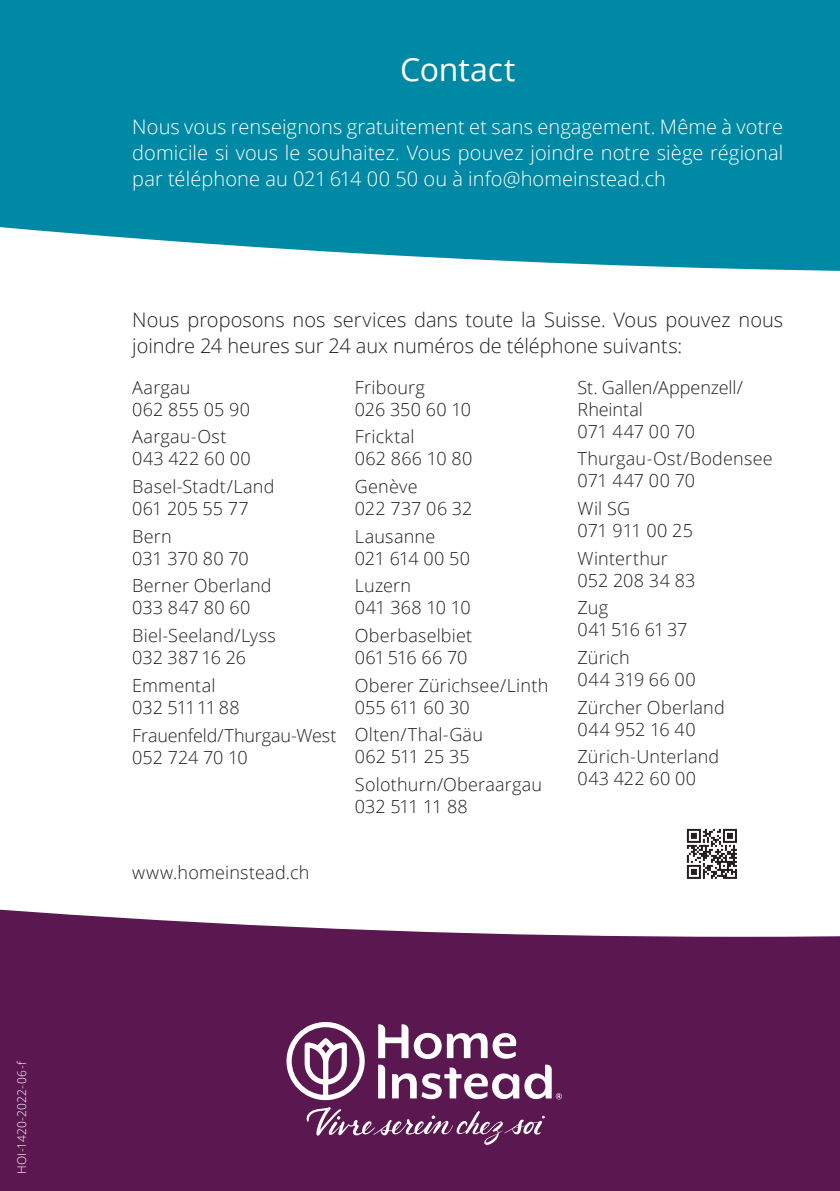
<style>
.page{position:relative;width:840px;height:1191px;background:#fff}
.page>*{position:absolute;margin:0;border:0;box-sizing:border-box;transform-origin:0 0}
.t1{font:32px "Open Sans";letter-spacing:-.005em;color:#fff}
.t2{font:300 20px/26px "Open Sans";letter-spacing:.005em;color:#fff;text-align:justify}
.t3{font:300 20px/26px "Open Sans";color:#231f20}
.t4{font:300 18px/22px "Open Sans";letter-spacing:.01em;color:#231f20}
.t5{font:300 18px/22px "Open Sans";letter-spacing:-.01em;color:#231f20}
.t6{font:300 18px/22px "Open Sans";letter-spacing:-.025em;color:#231f20}
.t7{font:300 12px "Open Sans";letter-spacing:.01em;color:#fff}
</style>
<div class="page">
<svg style="left:687px;top:828px;width:50px;height:11px"></svg>
<svg style="left:686px;top:829px;width:50px;height:10px"></svg>
<div style="left:0;top:0;width:839px;height:271px;background:#0089a5"></div>
<svg style="left:0;top:839px;width:839px;height:352px;fill:#5a1750"></svg>
<svg style="left:286px;top:1022px;width:78px;height:78px"></svg>
<svg style="left:378px;top:1024px;width:183px;height:75px"></svg>
<svg style="left:306px;top:1107px;width:238px;height:37px;background:#733a6b"></svg>
<p class="t7" style="left:14px;top:1174px;width:114px;rotate:-90deg">HOI-1420-2022-06-f</p>
<h1 class="t1" style="left:400px;top:48px;width:117px">Contact</h1>
<p class="t2" style="left:132px;top:114px;width:652px">Nous vous renseignons gratuitement et sans engagement. Même à votre domicile si vous le souhaitez. Vous pouvez joindre notre siège régional par téléphone au 021 614 00 50 ou à info@homeinstead.ch</p>
<p class="t3" style="left:132px;top:306px;width:652px">Nous proposons nos services dans toute la Suisse. Vous pouvez nous joindre 24 heures sur 24 aux numéros de téléphone suivants:</p>
<p class="t4" style="left:132px;top:376px;width:119px">Aargau<br>062 855 05 90</p>
<p class="t4" style="left:132px;top:425px;width:120px">Aargau-Ost<br>043 422 60 00</p>
<p class="t4" style="left:132px;top:475px;width:144px">Basel-Stadt/Land<br>061 205 55 77</p>
<p class="t4" style="left:132px;top:525px;width:118px">Bern<br>031 370 80 70</p>
<p class="t4" style="left:132px;top:574px;width:141px">Berner Oberland<br>033 847 80 60</p>
<p class="t4" style="left:132px;top:624px;width:145px">Biel-Seeland/Lyss<br>032 387 16 26</p>
<p class="t4" style="left:132px;top:674px;width:109px">Emmental<br>032 511 11 88</p>
<p class="t5" style="left:132px;top:723px;width:206px">Frauenfeld/Thurgau-West<br>052 724 70 10</p>
<p class="t4" style="left:355px;top:376px;width:118px">Fribourg<br>026 350 60 10</p>
<p class="t4" style="left:355px;top:425px;width:119px">Fricktal<br>062 866 10 80</p>
<p class="t4" style="left:355px;top:475px;width:119px">Genève<br>022 737 06 32</p>
<p class="t4" style="left:355px;top:525px;width:117px">Lausanne<br>021 614 00 50</p>
<p class="t4" style="left:355px;top:574px;width:117px">Luzern<br>041 368 10 10</p>
<p class="t4" style="left:355px;top:624px;width:119px">Oberbaselbiet<br>061 516 66 70</p>
<p class="t4" style="left:355px;top:674px;width:195px">Oberer Zürichsee/Linth<br>055 611 60 30</p>
<p class="t4" style="left:355px;top:723px;width:129px">Olten/Thal-Gäu<br>062 511 25 35</p>
<p class="t4" style="left:355px;top:773px;width:189px">Solothurn/Oberaargau<br>032 511 11 88</p>
<p class="t4" style="left:132px;top:861px;width:179px">www.homeinstead.ch</p>
<p class="t4" style="left:577px;top:376px;width:167px">St. Gallen/Appenzell/<br>Rheintal<br>071 447 00 70</p>
<p class="t4" style="left:577px;top:447px;width:196px">Thurgau-Ost/Bodensee<br>071 447 00 70</p>
<p class="t4" style="left:577px;top:497px;width:117px">Wil SG<br>071 911 00 25</p>
<p class="t4" style="left:577px;top:546px;width:119px">Winterthur<br>052 208 34 83</p>
<p class="t6" style="left:577px;top:596px;width:111px">Zug<br>041 516 61 37</p>
<p class="t4" style="left:577px;top:646px;width:119px">Zürich<br>044 319 66 00</p>
<p class="t4" style="left:577px;top:695px;width:149px">Zürcher Oberland<br>044 952 16 40</p>
<p class="t4" style="left:577px;top:745px;width:143px">Zürich-Unterland<br>043 422 60 00</p>
</div>
